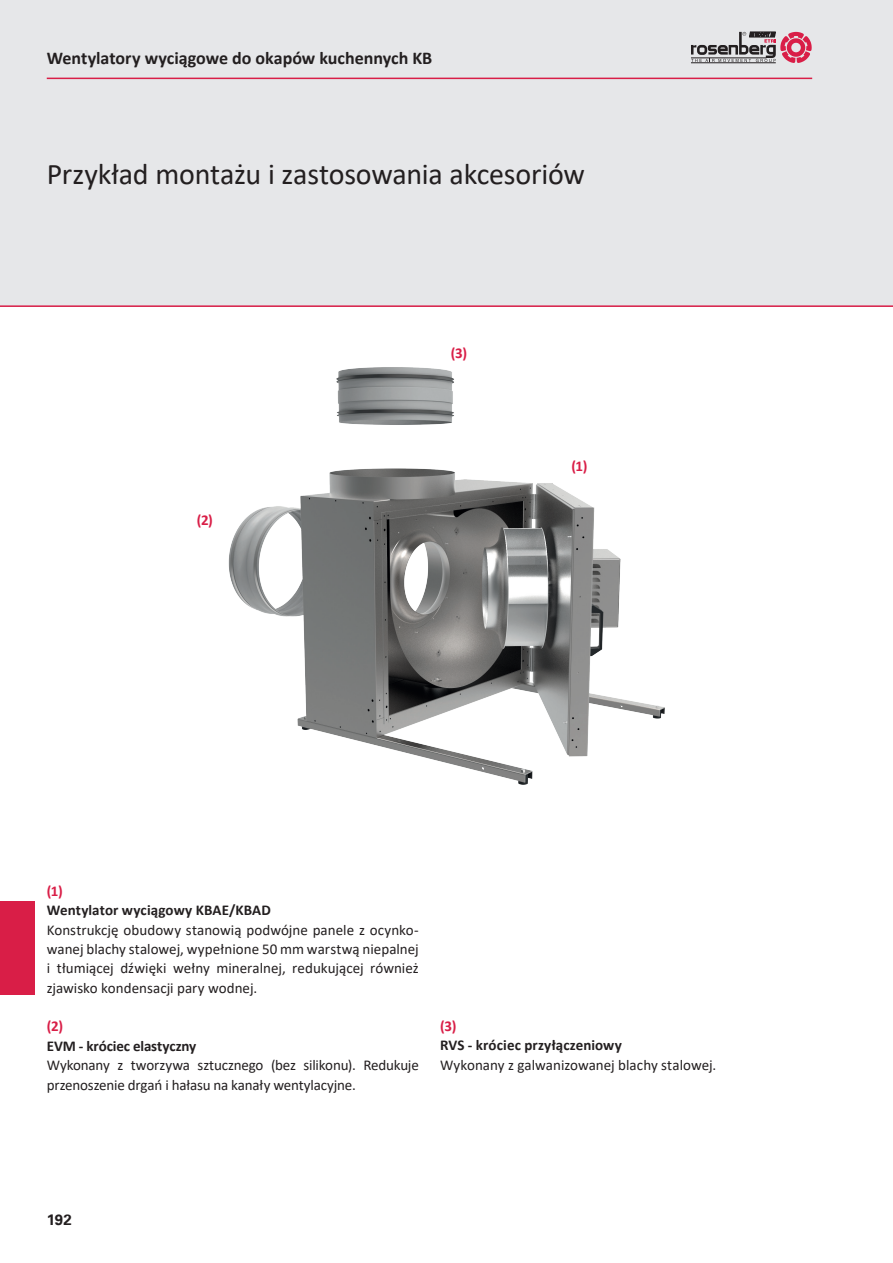
<style>
.page{position:relative;width:893px;height:1263px;background:#fff}
.page>*{position:absolute;margin:0;border:0;box-sizing:border-box;transform-origin:0 0}
.t1{font:30px "Calibri";letter-spacing:-.01em;color:#231f20}
.t2{font:700 18px "Calibri";letter-spacing:-.005em;color:#231f20}
.fliess_deutsch{font:15px/19.4px "Calibri";color:#231f20}
.fliess_deutsch-2{font:700 15px "Calibri";letter-spacing:.005em;color:#231f20}
.fliess_deutsch-3{font:700 15px "Calibri";color:#d91e47}
.t3{font:700 15px "Univers";color:#231f20}
</style>
<div class="page">
<img style="left:228px;top:367px;width:437px;height:418px">
<div style="left:0;top:0;width:893px;height:306px;background:#e6e7e9"></div>
<hr style="left:0;top:305px;width:893px;height:2px;background:#d91e47">
<hr style="left:691px;top:63px;width:85px;height:1px;background:#231f20">
<svg style="left:691px;top:32px;width:121px;height:31px"></svg>
<hr style="left:47px;top:78px;width:765px;height:1px;background:#d91e47">
<div style="left:0;top:901px;width:34px;height:94px;background:#d91e47"></div>
<p class="t2" style="left:47px;top:45px;width:387px">Wentylatory wyciągowe do okapów kuchennych KB</p>
<p class="t1" style="left:47px;top:153px;width:540px">Przykład montażu i zastosowania akcesoriów</p>
<p class="fliess_deutsch-3" style="left:197px;top:509px;width:18px">(2)</p>
<p class="fliess_deutsch-3" style="left:451px;top:342px;width:18px">(3)</p>
<p class="fliess_deutsch-3" style="left:571px;top:455px;width:18px">(1)</p>
<p class="fliess_deutsch-3" style="left:47px;top:880px;width:18px">(1)</p>
<p class="fliess_deutsch-2" style="left:47px;top:900px;width:226px">Wentylator wyciągowy KBAE/KBAD</p>
<p class="fliess_deutsch" style="left:47px;top:920px;width:374px">Konstrukcję obudowy stanowią podwójne panele z ocynko&shy;wanej blachy stalowej, wypełnione 50 mm warstwą niepalnej</p>
<p class="fliess_deutsch" style="left:47px;top:958px;width:374px">i tłumiącej dźwięki wełny mineralnej, redukującej również zjawisko kondensacji pary wodnej.</p>
<p class="fliess_deutsch-3" style="left:47px;top:1016px;width:18px">(2)</p>
<p class="fliess_deutsch-2" style="left:47px;top:1035px;width:151px">EVM - króciec elastyczny</p>
<p class="fliess_deutsch" style="left:47px;top:1055px;width:374px">Wykonany z tworzywa sztucznego (bez silikonu). Redukuje przenoszenie drgań i hałasu na kanały wentylacyjne.</p>
<p class="fliess_deutsch-3" style="left:440px;top:1015px;width:18px">(3)</p>
<p class="fliess_deutsch-2" style="left:440px;top:1035px;width:183px">RVS - króciec przyłączeniowy</p>
<p class="fliess_deutsch" style="left:440px;top:1055px;width:278px">Wykonany z galwanizowanej blachy stalowej.</p>
<p class="t3" style="left:47px;top:1211px;width:26px">192</p>
</div>
